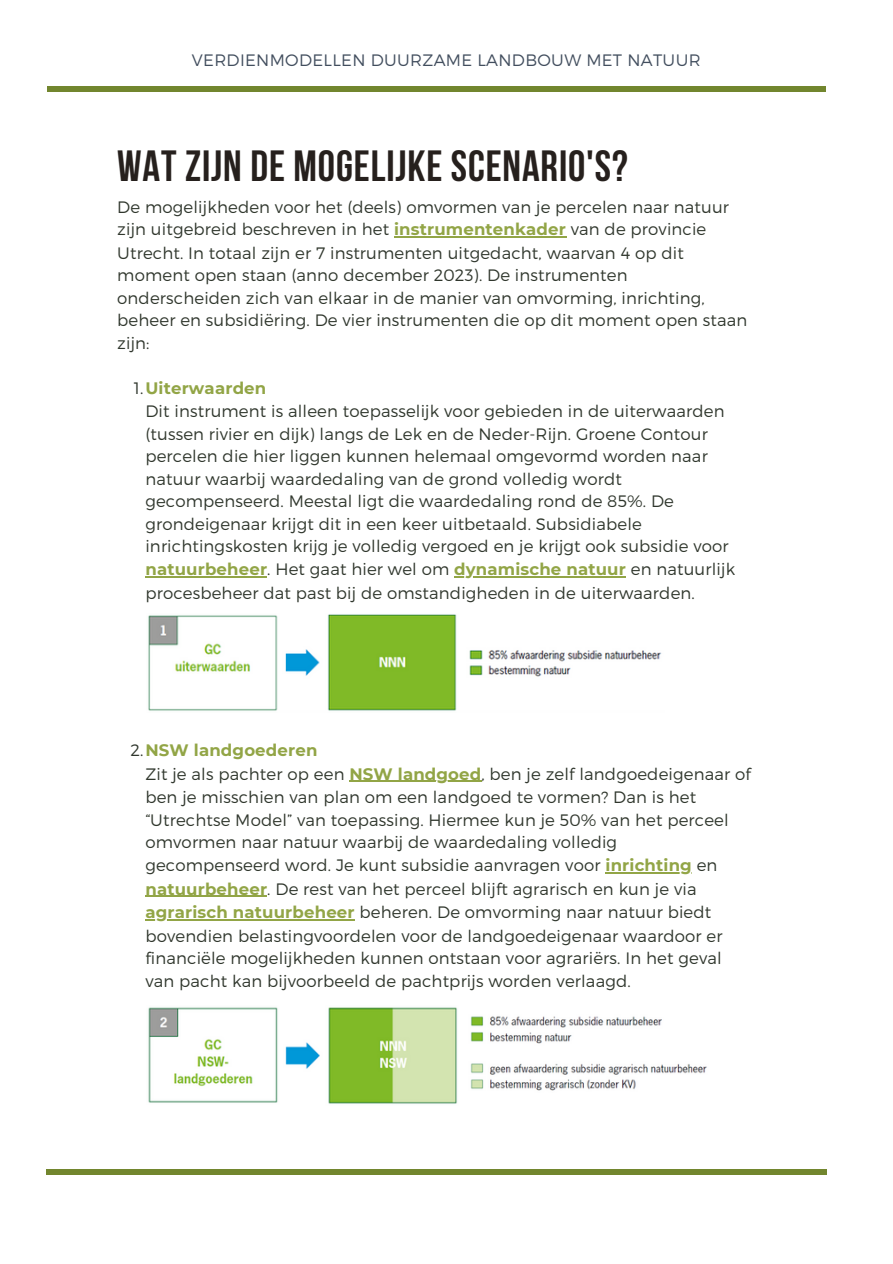
<style>
.page{position:relative;width:893px;height:1264px;background:#fff}
.page>*{position:absolute;margin:0;border:0;box-sizing:border-box;transform-origin:0 0}
.t1{font:700 43.5px "Bebas Neue";letter-spacing:.02em;color:#26201d}
.t2{font:300 16.5px/23.1px "Montserrat";letter-spacing:.01em;color:#30372d}
.t3{font:300 16.5px "Montserrat";letter-spacing:.02em;color:#424e5e}
.s1{font-weight:700;color:#92a546}
.s2{color:#fff}
</style>
<div class="page">
<div style="left:47px;top:87px;width:778px;height:5px;background:#72862e"></div>
<hr style="left:394px;top:236px;width:172px;height:1px;background:#92a546">
<hr style="left:145px;top:576px;width:122px;height:1px;background:#92a546">
<hr style="left:454px;top:576px;width:172px;height:1px;background:#92a546">
<hr style="left:349px;top:781px;width:132px;height:1px;background:#92a546">
<hr style="left:605px;top:872px;width:87px;height:1px;background:#92a546">
<hr style="left:145px;top:895px;width:122px;height:1px;background:#92a546">
<hr style="left:145px;top:919px;width:210px;height:1px;background:#92a546">
<div style="left:46px;top:1168px;width:780px;height:6px;background:#72862e"></div>
<img style="left:148px;top:614px;width:514px;height:97px">
<img style="left:148px;top:1007px;width:559px;height:97px">
<p class="t3" style="left:192px;top:49px;width:510px">VERDIENMODELLEN DUURZAME LANDBOUW MET NATUUR</p>
<p class="t1" style="left:117px;top:148px;width:512px">WAT ZIJN DE MOGELIJKE SCENARIO'S?</p>
<p class="t2" style="left:117px;top:194px;width:631px;line-height:22.6px">De mogelijkheden voor het (deels) omvormen van je percelen naar natuur zijn uitgebreid beschreven in het <span class="s1">instrumentenkader</span> van de provincie Utrecht. In totaal zijn er 7 instrumenten uitgedacht, waarvan 4 op dit moment open staan (anno december 2023). De instrumenten onderscheiden zich van elkaar in de manier van omvorming, inrichting, beheer en subsidiëring. De vier instrumenten die op dit moment open staan zijn:</p>
<p class="t2" style="left:145px;top:375px;width:606px;text-indent:-11px">1.<span class="s1">Uiterwaarden<br></span>Dit instrument is alleen toepasselijk voor gebieden in de uiterwaarden (tussen rivier en dijk) langs de Lek en de Neder-Rijn. Groene Contour percelen die hier liggen kunnen helemaal omgevormd worden naar natuur waarbij waardedaling van de grond volledig wordt gecompenseerd. Meestal ligt die waardedaling rond de 85%. De grondeigenaar krijgt dit in een keer uitbetaald. Subsidiabele inrichtingskosten krijg je volledig vergoed en je krijgt ook subsidie voor <span class="s1">natuurbeheer</span>. Het gaat hier wel om <span class="s1">dynamische natuur</span> en natuurlijk procesbeheer dat past bij de omstandigheden in de uiterwaarden. <span class="s2">d en</span></p>
<p class="t2" style="left:145px;top:738px;width:607px;text-indent:-15px">2.<span class="s1">NSW landgoederen<br></span>Zit je als pachter op een <span class="s1">NSW landgoed</span>, ben je zelf landgoedeigenaar of ben je misschien van plan om een landgoed te vormen? Dan is het “Utrechtse Model” van toepassing. Hiermee kun je 50% van het perceel omvormen naar natuur waarbij de waardedaling volledig gecompenseerd word. Je kunt subsidie aanvragen voor <span class="s1">inrichting</span> en <span class="s1">natuurbeheer</span>. De rest van het perceel blijft agrarisch en kun je via <span class="s1">agrarisch natuurbeheer</span> beheren. De omvorming naar natuur biedt bovendien belastingvoordelen voor de landgoedeigenaar waardoor er financiële mogelijkheden kunnen ontstaan voor agrariërs. In het geval van pacht kan bijvoorbeeld de pachtprijs worden verlaagd.</p>
</div>
